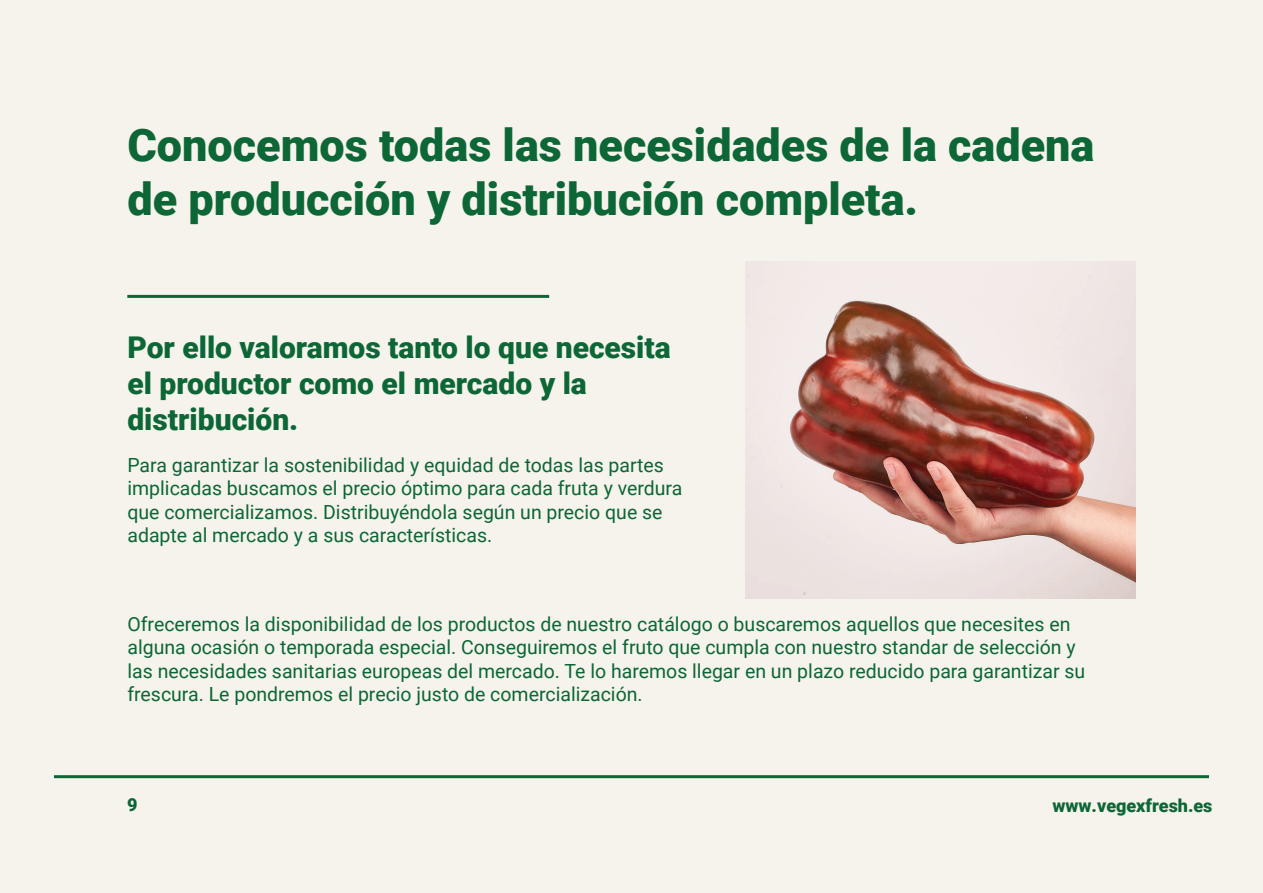
<style>
.page{position:relative;width:1263px;height:893px;background:#f6f3ed}
.page>*{position:absolute;margin:0;border:0;box-sizing:border-box;transform-origin:0 0}
.t1{font:900 45px/54px "Roboto";color:#0c6635}
.t2{font:900 30px/36px "Roboto";color:#0c6635}
.t3{font:19.5px/23.4px "Roboto";color:#0c6635}
.t4{font:900 18px "Roboto";color:#0c6635}
</style>
<div class="page">
<hr style="left:54px;top:775px;width:1155px;height:3px;background:#0c6635">
<hr style="left:127px;top:295px;width:422px;height:3px;background:#0c6635">
<img style="left:745px;top:262px;width:391px;height:336px">
<h1 class="t1" style="left:127px;top:116px;width:969px">Conocemos todas las necesidades de la cadena de producción y distribución completa.</h1>
<h2 class="t2" style="left:127px;top:328px;width:545px">Por ello valoramos tanto lo que necesita el productor como el mercado y la distribución.</h2>
<p class="t3" style="left:127px;top:452px;width:556px">Para garantizar la sostenibilidad y equidad de todas las partes implicadas buscamos el precio óptimo para cada fruta y verdura que comercializamos. Distribuyéndola según un precio que se adapte al mercado y a sus características.</p>
<p class="t3" style="left:127px;top:611px;width:959px">Ofreceremos la disponibilidad de los productos de nuestro catálogo o buscaremos aquellos que necesites en alguna ocasión o temporada especial. Conseguiremos el fruto que cumpla con nuestro standar de selección y las necesidades sanitarias europeas del mercado. Te lo haremos llegar en un plazo reducido para garantizar su frescura. Le pondremos el precio justo de comercialización.</p>
<p class="t4" style="left:127px;top:792px;width:12px">9</p>
<p class="t4" style="left:1052px;top:793px;width:162px">www.vegexfresh.es</p>
</div>
